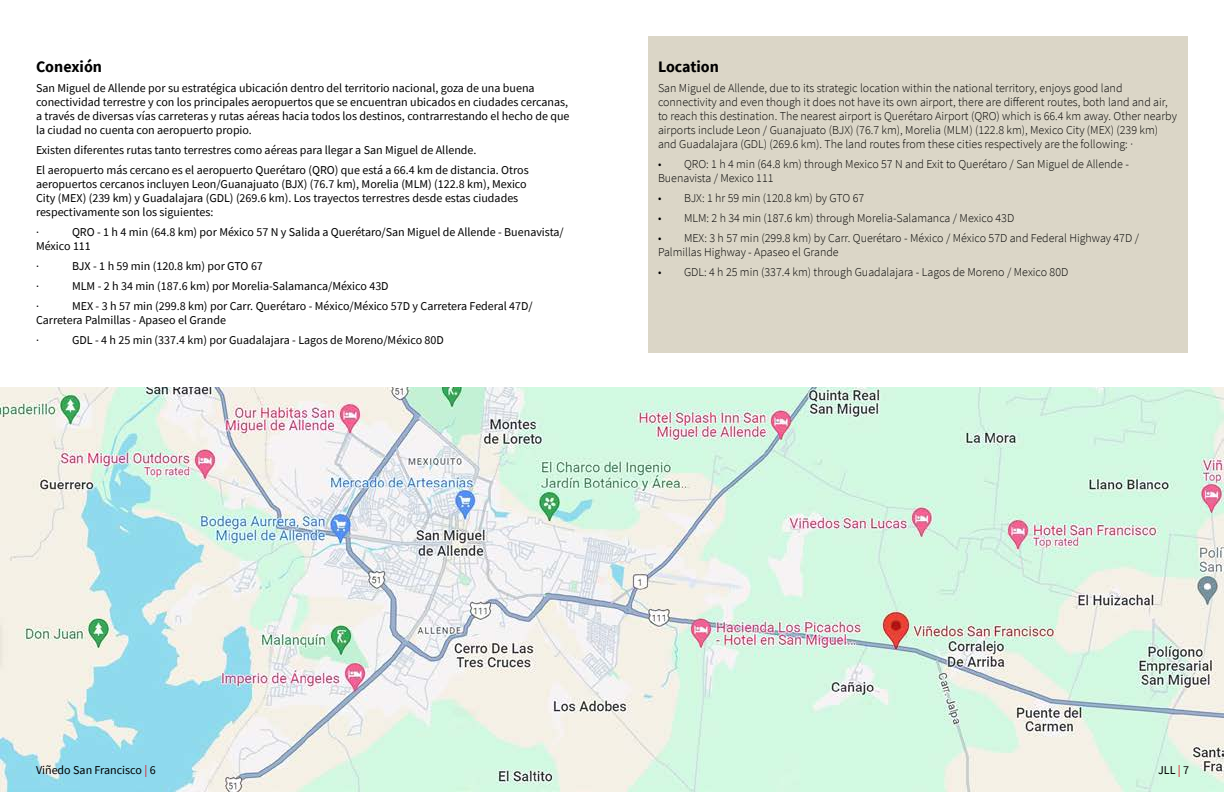
<style>
.page{position:relative;width:1224px;height:792px;background:#fff}
.page>*{position:absolute;margin:0;border:0;box-sizing:border-box;transform-origin:0 0}
.t1{font:700 16px "Source Sans Pro";color:#000}
.t2{font:12px/14px "Source Sans Pro";color:#000}
.t3{font:300 12px/14px "Source Sans Pro";color:#000}
.s1{color:#e30613}
</style>
<div class="page">
<img style="left:0;top:387px;width:1224px;height:405px">
<div style="left:648px;top:36px;width:540px;height:316px;background:#dbd6c7"></div>
<h1 class="t1" style="left:36px;top:56px;width:68px">Conexión</h1>
<p class="t2" style="left:36px;top:81px;width:535px">San Miguel de Allende por su estratégica ubicación dentro del territorio nacional, goza de una buena conectividad terrestre y con los principales aeropuertos que se encuentran ubicados en ciudades cercanas, a través de diversas vías carreteras y rutas aéreas hacia todos los destinos, contrarrestando el hecho de que la ciudad no cuenta con aeropuerto propio.</p>
<p class="t2" style="left:36px;top:140px;width:494px;line-height:20px">Existen diferentes rutas tanto terrestres como aéreas para llegar a San Miguel de Allende.<br>El aeropuerto más cercano es el aeropuerto Querétaro (QRO) que está a 66.4 km de distancia. Otros</p>
<p class="t2" style="left:36px;top:177px;width:492px">aeropuertos cercanos incluyen Leon/Guanajuato (BJX) (76.7 km), Morelia (MLM) (122.8 km), Mexico<br>City (MEX) (239 km) y Guadalajara (GDL) (269.6 km). Los trayectos terrestres desde estas ciudades respectivamente son los siguientes:</p>
<p class="t2" style="left:36px;top:225px;width:4px">·</p>
<p class="t2" style="left:36px;top:225px;width:529px;text-indent:36px">QRO - 1 h 4 min (64.8 km) por México 57 N y Salida a Querétaro/San Miguel de Allende - Buenavista/<br>México 111</p>
<p class="t2" style="left:36px;top:259px;width:4px">·</p>
<p class="t2" style="left:72px;top:259px;width:192px">BJX - 1 h 59 min (120.8 km) por GTO 67</p>
<p class="t2" style="left:36px;top:279px;width:4px">·</p>
<p class="t2" style="left:72px;top:279px;width:318px">MLM - 2 h 34 min (187.6 km) por Morelia-Salamanca/México 43D</p>
<p class="t2" style="left:36px;top:299px;width:4px">·</p>
<p class="t2" style="left:36px;top:299px;width:498px;text-indent:36px">MEX - 3 h 57 min (299.8 km) por Carr. Querétaro - México/México 57D y Carretera Federal 47D/<br>Carretera Palmillas - Apaseo el Grande</p>
<p class="t2" style="left:36px;top:333px;width:4px">·</p>
<p class="t2" style="left:72px;top:333px;width:373px">GDL - 4 h 25 min (337.4 km) por Guadalajara - Lagos de Moreno/México 80D</p>
<h1 class="t1" style="left:658px;top:56px;width:62px">Location</h1>
<p class="t3" style="left:658px;top:81px;width:520px">San Miguel de Allende, due to its strategic location within the national territory, enjoys good land connectivity and even though it does not have its own airport, there are different routes, both land and air, to reach this destination. The nearest airport is Querétaro Airport (QRO) which is 66.4 km away. Other nearby airports include Leon / Guanajuato (BJX) (76.7 km), Morelia (MLM) (122.8 km), Mexico City (MEX) (239 km) and Guadalajara (GDL) (269.6 km). The land routes from these cities respectively are the following: ·</p>
<p class="t3" style="left:658px;top:157px;width:472px">• QRO: 1 h 4 min (64.8 km) through Mexico 57 N and Exit to Querétaro / San Miguel de Allende -<br>Buenavista / Mexico 111</p>
<p class="t3" style="left:658px;top:191px;width:208px">• BJX: 1 hr 59 min (120.8 km) by GTO 67</p>
<p class="t3" style="left:658px;top:211px;width:358px">• MLM: 2 h 34 min (187.6 km) through Morelia-Salamanca / Mexico 43D</p>
<p class="t3" style="left:658px;top:231px;width:482px">• MEX: 3 h 57 min (299.8 km) by Carr. Querétaro - México / México 57D and Federal Highway 47D /<br>Palmillas Highway - Apaseo el Grande</p>
<p class="t3" style="left:658px;top:265px;width:412px">• GDL: 4 h 25 min (337.4 km) through Guadalajara - Lagos de Moreno / Mexico 80D</p>
<p class="t2" style="left:36px;top:763px;width:121px">Viñedo San Francisco <span class="s1">|</span> 6</p>
<p class="t2" style="left:1158px;top:763px;width:33px">JLL <span class="s1">|</span> 7</p>
</div>
